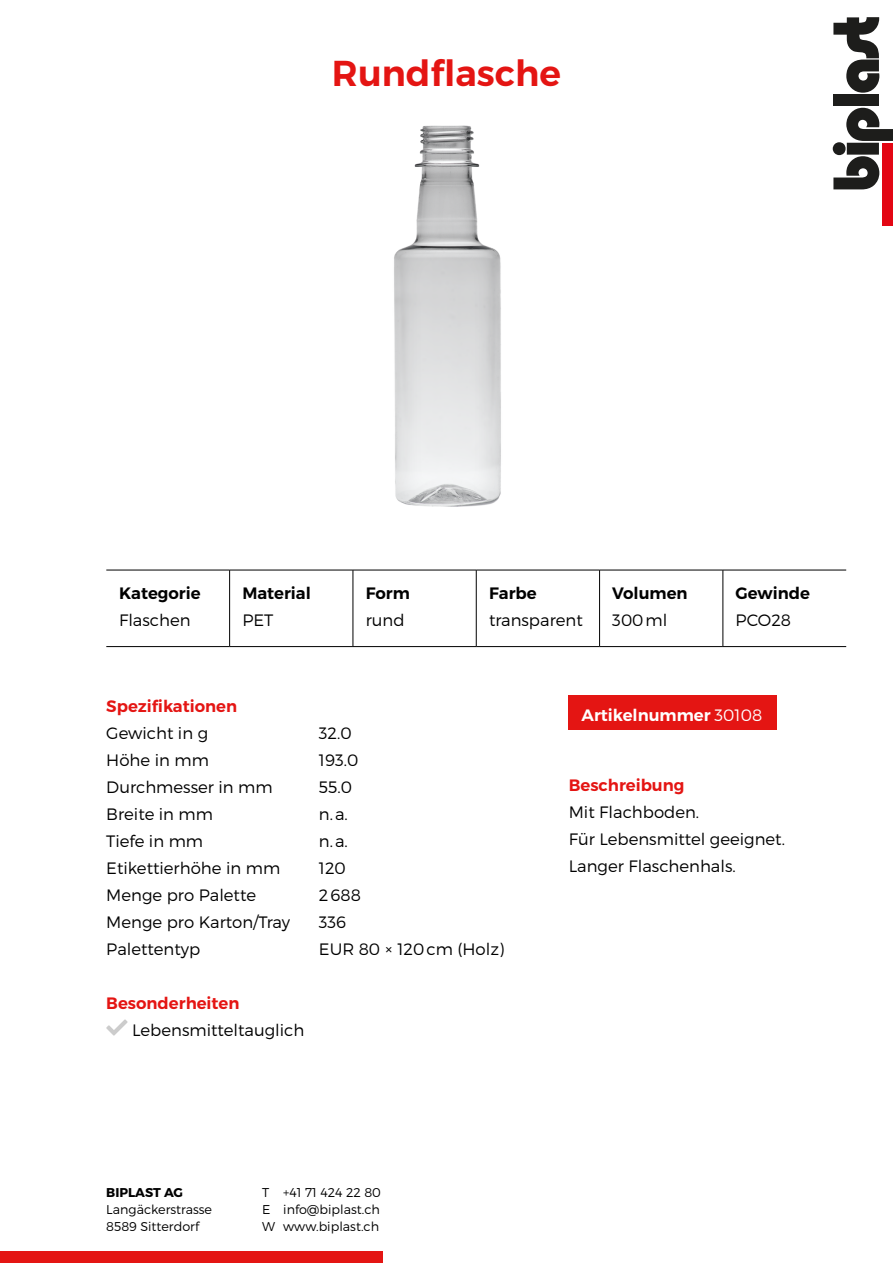
<style>
.page{position:relative;width:893px;height:1263px;background:#fff}
.page>*{position:absolute;margin:0;border:0;box-sizing:border-box;transform-origin:0 0}
.t1{font:600 36px "Montserrat";color:#e41513}
.t2{font:300 16.5px/27px "Montserrat";color:#000}
.t3{font:600 16.5px "Montserrat";color:#e41513}
.t4{font:600 16.5px "Montserrat";color:#000}
.t5{font:600 16.5px "Montserrat";color:#fff}
.t6{font:300 12.75px/17.2px "Montserrat";color:#000}
.t7{font:700 12.75px "Montserrat";color:#000}
.s1{font-weight:300}
</style>
<div class="page">
<div style="left:833px;top:94px;width:46px;height:12px;background:#1d1d1b"></div>
<svg style="left:833px;top:17px;width:46px;height:76px"></svg>
<svg style="left:833px;top:108px;width:60px;height:81px"></svg>
<div style="left:882px;top:143px;width:11px;height:83px;background:#e30613"></div>
<div style="left:0;top:1251px;width:383px;height:12px;background:#e41513"></div>
<svg style="left:106px;top:1019px;width:22px;height:17px"></svg>
<hr style="left:106px;top:570px;width:124px;height:1px;background:#000">
<hr style="left:230px;top:570px;width:123px;height:1px;background:#000">
<hr style="left:229px;top:570px;width:1px;height:76px;background:#000">
<hr style="left:353px;top:570px;width:123px;height:1px;background:#000">
<hr style="left:476px;top:570px;width:124px;height:1px;background:#000">
<hr style="left:600px;top:570px;width:123px;height:1px;background:#000">
<hr style="left:723px;top:570px;width:123px;height:1px;background:#000">
<hr style="left:106px;top:646px;width:124px;height:1px;background:#000">
<hr style="left:230px;top:646px;width:123px;height:1px;background:#000">
<hr style="left:353px;top:646px;width:123px;height:1px;background:#000">
<hr style="left:476px;top:646px;width:124px;height:1px;background:#000">
<hr style="left:600px;top:646px;width:123px;height:1px;background:#000">
<hr style="left:723px;top:646px;width:123px;height:1px;background:#000">
<hr style="left:353px;top:570px;width:1px;height:76px;background:#000">
<hr style="left:476px;top:570px;width:1px;height:76px;background:#000">
<hr style="left:599px;top:570px;width:1px;height:76px;background:#000">
<hr style="left:723px;top:570px;width:1px;height:76px;background:#000">
<div style="left:569px;top:695px;width:208px;height:35px;background:#e41513"></div>
<img style="left:394px;top:125px;width:107px;height:382px">
<h1 class="t1" style="left:332px;top:51px;width:231px">Rundflasche</h1>
<p class="t4" style="left:119px;top:583px;width:83px">Kategorie</p>
<p class="t2" style="left:119px;top:606px;width:73px">Flaschen</p>
<p class="t4" style="left:242px;top:583px;width:70px">Material</p>
<p class="t2" style="left:242px;top:606px;width:32px">PET</p>
<p class="t4" style="left:366px;top:583px;width:46px">Form</p>
<p class="t2" style="left:366px;top:606px;width:40px">rund</p>
<p class="t4" style="left:489px;top:583px;width:49px">Farbe</p>
<p class="t2" style="left:489px;top:606px;width:95px">transparent</p>
<p class="t4" style="left:612px;top:583px;width:77px">Volumen</p>
<p class="t2" style="left:612px;top:606px;width:57px">300ml</p>
<p class="t4" style="left:736px;top:583px;width:76px">Gewinde</p>
<p class="t2" style="left:736px;top:606px;width:57px">PCO28</p>
<p class="t3" style="left:106px;top:695px;width:132px">Spezifikationen</p>
<p class="t2" style="left:106px;top:719px;width:103px">Gewicht in g</p>
<p class="t2" style="left:319px;top:719px;width:34px">32.0</p>
<p class="t2" style="left:106px;top:746px;width:104px">Höhe in mm</p>
<p class="t2" style="left:319px;top:746px;width:41px">193.0</p>
<p class="t2" style="left:106px;top:773px;width:168px">Durchmesser in mm</p>
<p class="t2" style="left:319px;top:773px;width:35px">55.0</p>
<p class="t2" style="left:106px;top:800px;width:108px">Breite in mm</p>
<p class="t2" style="left:319px;top:800px;width:30px">n.a.</p>
<p class="t2" style="left:106px;top:827px;width:98px">Tiefe in mm</p>
<p class="t2" style="left:319px;top:827px;width:30px">n.a.</p>
<p class="t2" style="left:106px;top:854px;width:175px">Etikettierhöhe in mm</p>
<p class="t2" style="left:319px;top:854px;width:28px">120</p>
<p class="t2" style="left:106px;top:881px;width:151px">Menge pro Palette</p>
<p class="t2" style="left:319px;top:881px;width:43px">2688</p>
<p class="t2" style="left:106px;top:908px;width:185px">Menge pro Karton/Tray</p>
<p class="t2" style="left:319px;top:908px;width:29px">336</p>
<p class="t2" style="left:106px;top:935px;width:95px">Palettentyp</p>
<p class="t2" style="left:319px;top:935px;width:187px">EUR 80 × 120cm (Holz)</p>
<p class="t3" style="left:106px;top:992px;width:135px">Besonderheiten</p>
<p class="t2" style="left:132px;top:1016px;width:174px">Lebensmitteltauglich</p>
<p class="t7" style="left:106px;top:1184px;width:78px">BIPLAST AG</p>
<p class="t6" style="left:106px;top:1200px;width:107px">Langäckerstrasse<br>8589 Sitterdorf</p>
<p class="t6" style="left:262px;top:1183px;width:120px;text-align:justify">T +41 71 424 22 80<br>E info@biplast.ch W www.biplast.ch</p>
<p class="t5" style="left:581px;top:704px;width:182px">Artikelnummer <span class="s1">30108</span></p>
<p class="t3" style="left:569px;top:774px;width:117px">Beschreibung</p>
<p class="t2" style="left:569px;top:798px;width:218px">Mit Flachboden.<br>Für Lebensmittel geeignet.<br>Langer Flaschenhals.</p>
</div>
